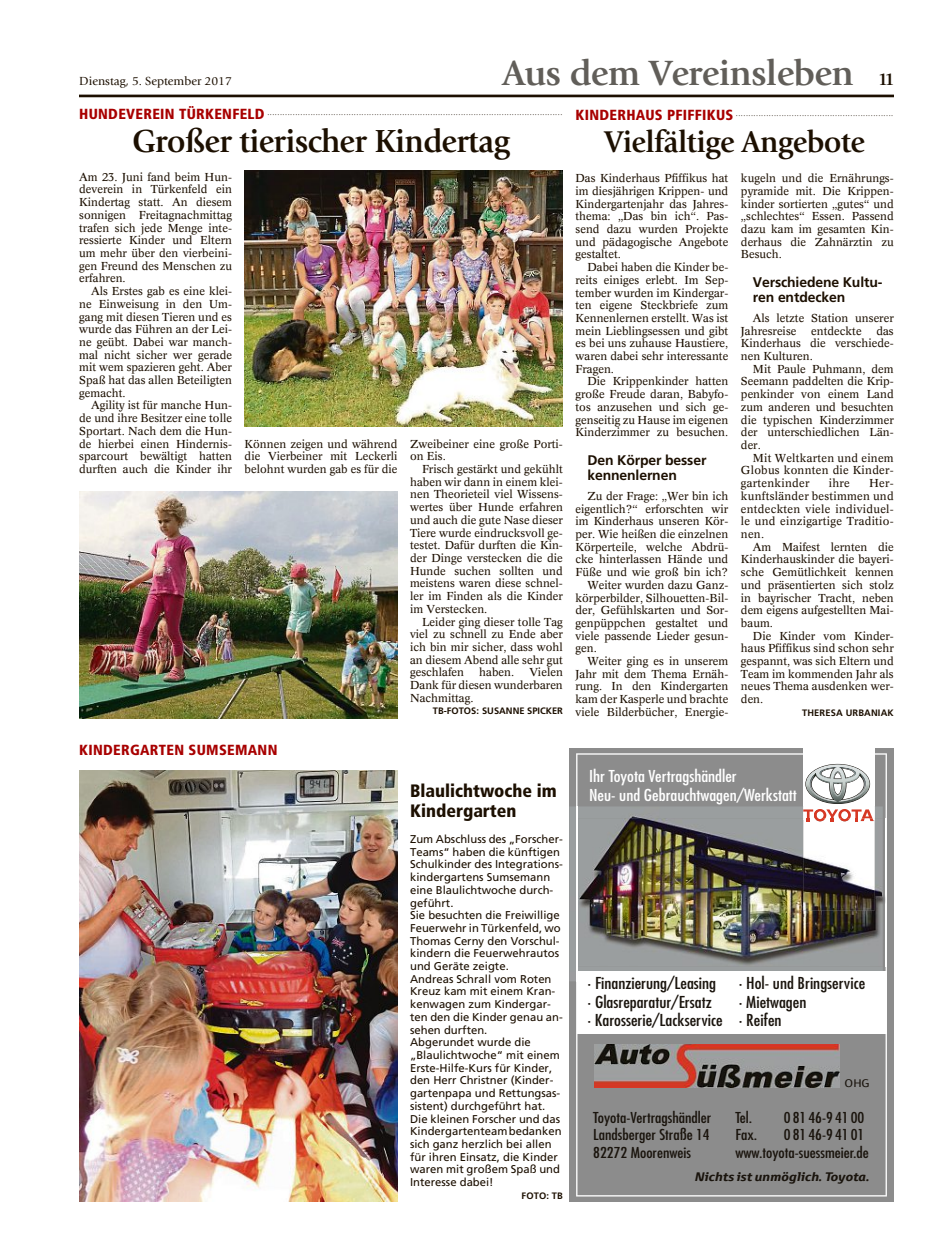
<style>
.page{position:relative;width:947px;height:1255px;background:#fff}
.page>*{position:absolute;margin:0;border:0;box-sizing:border-box;transform-origin:0 0}
.t1{font:700 36.62px "Giovanni";letter-spacing:-.02em;color:#615e59}
.t2{font:700 33.25px "Giovanni";letter-spacing:-.02em;color:#1c0f00;scale:.96 1}
.t3{font:700 31.25px "Giovanni";letter-spacing:-.02em;color:#1c0f00;scale:.96 1}
.t4{font:900 condensed 18px/20px "Frutiger";color:#1c0f00}
.t5{font:condensed 16px/18.6px "Futura Std";color:#1a140d;scale:1.13 1}
.t6{font:condensed 16px/19.2px "Futura Std";color:#fff;scale:1.13 1}
.t7{font:condensed 14.62px/17.6px "Futura Std";color:#1a140d;text-align:justify;scale:1.13 1}
.t8{font:900 condensed 14.62px "Frutiger";letter-spacing:.02em;color:#a80000}
.t9{font:700 14px/15.2px "Frutiger";letter-spacing:-.01em;color:#1c0f00}
.t10{font:12.25px "Giovanni";color:#1c0f00}
.t11{font:italic 700 12px "Toyota Text";color:#1a140d;scale:1.13 1}
.t12{font:11.25px/12.8px "Concorde";color:#1c0f00;text-align:justify}
.t13{font:11.25px/12.8px "Frutiger";color:#1c0f00}
.t14{font:10.62px "Toyota Text";color:#1a140d;scale:1.13 1}
.t15{font:700 9.25px "Frutiger";letter-spacing:.005em;color:#1c0f00}
.t16{font:7.25px "Concorde";color:#1c0f00}
.s1{font-size:18px;color:#1c0f00}
.s2{font-family:"Frutiger";font-weight:900;font-stretch:condensed;font-size:14.62px;color:#a80000}
</style>
<div class="page">
<hr style="left:80px;top:95px;width:813px;height:2px;background:#1c0f00">
<img style="left:79px;top:491px;width:318px;height:227px">
<img style="left:244px;top:170px;width:318px;height:256px">
<img style="left:79px;top:771px;width:318px;height:430px">
<div style="left:569px;top:748px;width:324px;height:453px;background:#8c8c8c"></div>
<svg style="left:576px;top:753px;width:310px;height:443px"></svg>
<div style="left:802px;top:748px;width:72px;height:71px;background:#fff"></div>
<img style="left:569px;top:806px;width:313px;height:175px">
<hr style="left:576px;top:806px;width:1px;height:175px;background:#fff">
<img style="left:802px;top:821px;width:72px;height:89px">
<svg style="left:802px;top:764px;width:72px;height:57px"></svg>
<div style="left:576px;top:971px;width:309px;height:62px;background:#fff"></div>
<img style="left:593px;top:1044px;width:245px;height:43px">
<p class="t10" style="left:79px;top:76px;width:154px">Dienstag, 5. September 2017</p>
<h1 class="t1" style="left:502px;top:59px;width:393px">Aus dem Vereinsleben <span class="s1">11</span></h1>
<p class="t16" style="left:79px;top:110px;width:484px"><span class="s2">HUNDEVEREIN TÜRKENFELD</span> ....................................................................................................................</p>
<h2 class="t2" style="left:132px;top:128px;width:395px">Großer tierischer Kindertag</h2>
<p class="t12" style="left:79px;top:172px;width:154px">Am 23. Juni fand beim Hun&shy;deverein in Türkenfeld ein Kindertag statt. An diesem sonnigen Freitagnachmittag trafen sich jede Menge inte&shy;ressierte Kinder und Eltern um mehr über den vierbeini&shy;gen Freund des Menschen zu erfahren.</p>
<p class="t12" style="left:79px;top:286px;width:154px;text-indent:12px">Als Erstes gab es eine klei&shy;ne Einweisung in den Um&shy;gang mit diesen Tieren und es wurde das Führen an der Lei&shy;ne geübt. Dabei war manch&shy;mal nicht sicher wer gerade mit wem spazieren geht. Aber Spaß hat das allen Beteiligten gemacht.</p>
<p class="t12" style="left:79px;top:400px;width:154px;text-indent:12px">Agility ist für manche Hun&shy;de und ihre Besitzer eine tolle Sportart. Nach dem die Hun&shy;de hierbei einen Hindernis&shy;sparcourt bewältigt hatten durften auch die Kinder ihr</p>
<p class="t12" style="left:244px;top:438px;width:154px">Können zeigen und während die Vierbeiner mit Leckerli belohnt wurden gab es für die</p>
<p class="t12" style="left:410px;top:438px;width:154px">Zweibeiner eine große Porti&shy;on Eis.</p>
<p class="t12" style="left:410px;top:464px;width:154px;text-indent:12px">Frisch gestärkt und gekühlt haben wir dann in einem klei&shy;nen Theorieteil viel Wissens&shy;wertes über Hunde erfahren und auch die gute Nase dieser Tiere wurde eindrucksvoll ge&shy;testet. Dafür durften die Kin&shy;der Dinge verstecken die die Hunde suchen sollten und meistens waren diese schnel&shy;ler im Finden als die Kinder im Verstecken.</p>
<p class="t12" style="left:410px;top:616px;width:154px;text-indent:12px">Leider ging dieser tolle Tag viel zu schnell zu Ende aber ich bin mir sicher, dass wohl an diesem Abend alle sehr gut geschlafen</p>
<p class="t12" style="left:410px;top:667px;width:154px;text-indent:119px">Vielen Dank für diesen wunderbaren Nachmittag.</p>
<p class="t15" style="left:432px;top:707px;width:131px">TB-FOTOS: SUSANNE SPICKER</p>
<p class="t12" style="left:479px;top:667px;width:36px">haben.</p>
<p class="t8" style="left:79px;top:744px;width:200px">KINDERGARTEN SUMSEMANN</p>
<h3 class="t4" style="left:410px;top:782px;width:148px">Blaulichtwoche im<br>Kindergarten</h3>
<p class="t13" style="left:410px;top:833px;width:154px">Zum Abschluss des „Forscher-<br>Teams“ haben die künftigen<br>Schulkinder des Integrations&shy;kindergartens Sumsemann eine Blaulichtwoche durch&shy;geführt.<br>Sie besuchten die Freiwillige<br>Feuerwehr in Türkenfeld, wo<br>Thomas Cerny den Vorschul&shy;kindern die Feuerwehrautos und Geräte zeigte.<br>Andreas Schrall vom Roten<br>Kreuz kam mit einem Kran&shy;kenwagen zum Kindergar&shy;ten den die Kinder genau an&shy;sehen durften.<br>Abgerundet wurde die „Blaulichtwoche“ mit einem<br>Erste-Hilfe-Kurs für Kinder, den Herr Christner (Kinder&shy;gartenpapa und Rettungsas&shy;sistent) durchgeführt hat.<br>Die kleinen Forscher und das<br>Kindergartenteambedanken sich ganz herzlich bei allen für ihren Einsatz, die Kinder waren mit großem Spaß und<br>Interesse dabei!</p>
<p class="t15" style="left:521px;top:1191px;width:43px">FOTO: TB</p>
<p class="t16" style="left:575px;top:111px;width:319px"><span class="s2">KINDERHAUS PFIFFIKUS</span> ..............................................................</p>
<h3 class="t3" style="left:604px;top:129px;width:273px">Vielfältige Angebote</h3>
<p class="t12" style="left:575px;top:173px;width:154px">Das Kinderhaus Pfiffikus hat im diesjährigen Krippen- und Kindergartenjahr das Jahres&shy;thema: „Das bin ich“. Pas&shy;send dazu wurden Projekte und pädagogische Angebote gestaltet.</p>
<p class="t12" style="left:575px;top:262px;width:154px;text-indent:12px">Dabei haben die Kinder be&shy;reits einiges erlebt. Im Sep&shy;tember wurden im Kindergar&shy;ten eigene Steckbriefe zum Kennenlernen erstellt. Was ist mein Lieblingsessen und gibt es bei uns zuhause Haustiere, waren dabei sehr interessante Fragen.</p>
<p class="t12" style="left:575px;top:376px;width:154px;text-indent:12px">Die Krippenkinder hatten große Freude daran, Babyfo&shy;tos anzusehen und sich ge&shy;genseitig zu Hause im eigenen Kinderzimmer zu besuchen.</p>
<p class="t9" style="left:587px;top:453px;width:120px">Den Körper besser kennenlernen</p>
<p class="t12" style="left:587px;top:491px;width:142px">Zu der Frage: „Wer bin ich</p>
<p class="t12" style="left:575px;top:503px;width:154px">eigentlich?“ erforschten wir</p>
<p class="t12" style="left:575px;top:516px;width:154px">im Kinderhaus unseren Kör-</p>
<p class="t12" style="left:575px;top:529px;width:154px">per. Wie heißen die einzelnen</p>
<p class="t12" style="left:575px;top:541px;width:154px">Körperteile, welche Abdrü-</p>
<p class="t12" style="left:575px;top:554px;width:154px">cke hinterlassen Hände und</p>
<p class="t12" style="left:575px;top:567px;width:154px">Füße und wie groß bin ich?</p>
<p class="t12" style="left:587px;top:580px;width:142px">Weiter wurden dazu Ganz-</p>
<p class="t12" style="left:575px;top:592px;width:154px">körperbilder, Silhouetten-Bil-</p>
<p class="t12" style="left:575px;top:605px;width:154px">der, Gefühlskarten und Sor-</p>
<p class="t12" style="left:575px;top:618px;width:154px">genpüppchen gestaltet und</p>
<p class="t12" style="left:575px;top:630px;width:154px">viele passende Lieder gesun-</p>
<p class="t12" style="left:575px;top:643px;width:23px">gen.</p>
<p class="t12" style="left:587px;top:656px;width:142px">Weiter ging es in unserem</p>
<p class="t12" style="left:575px;top:669px;width:154px">Jahr mit dem Thema Ernäh-</p>
<p class="t12" style="left:575px;top:681px;width:154px">rung. In den Kindergarten</p>
<p class="t12" style="left:575px;top:694px;width:154px">kam der Kasperle und brachte</p>
<p class="t12" style="left:575px;top:707px;width:154px">viele Bilderbücher, Energie-</p>
<p class="t12" style="left:740px;top:173px;width:154px">kugeln und die Ernährungs&shy;pyramide mit. Die Krippen&shy;kinder sortierten „gutes“ und „schlechtes“ Essen. Passend dazu kam im gesamten Kin&shy;derhaus die Zahnärztin zu Besuch.</p>
<p class="t9" style="left:752px;top:276px;width:131px">Verschiedene Kultu&shy;ren entdecken</p>
<p class="t12" style="left:740px;top:313px;width:154px;text-indent:12px">Als letzte Station unserer<br>Jahresreise</p>
<p class="t12" style="left:740px;top:326px;width:154px;text-indent:135px">das Kinderhaus die verschiede&shy;nen Kulturen.</p>
<p class="t12" style="left:740px;top:364px;width:154px;text-indent:12px">Mit Paule Puhmann, dem Seemann paddelten die Krip&shy;penkinder von einem Land zum anderen und besuchten die typischen Kinderzimmer der unterschiedlichen Län&shy;der.</p>
<p class="t12" style="left:740px;top:453px;width:154px;text-indent:12px">Mit Weltkarten und einem Globus konnten die Kinder&shy;gartenkinder</p>
<p class="t12" style="left:810px;top:326px;width:52px">entdeckte</p>
<p class="t12" style="left:828px;top:478px;width:22px">ihre</p>
<p class="t12" style="left:740px;top:478px;width:154px;text-indent:128px">Her&shy;kunftsländer bestimmen und entdeckten viele individuel&shy;le und einzigartige Traditio&shy;nen.</p>
<p class="t12" style="left:740px;top:541px;width:154px;text-indent:12px">Am Maifest lernten die Kinderhauskinder die bayeri&shy;sche Gemütlichkeit kennen und präsentierten sich stolz in bayrischer Tracht, neben dem eigens aufgestellten Mai&shy;baum.</p>
<p class="t12" style="left:740px;top:630px;width:154px;text-indent:12px">Die Kinder vom Kinder&shy;haus Pfiffikus sind schon sehr gespannt, was sich Eltern und Team im kommenden Jahr als neues Thema ausdenken wer&shy;den.</p>
<p class="t15" style="left:801px;top:709px;width:93px">THERESA URBANIAK</p>
<h3 class="t6" style="left:589px;top:766px;width:185px">Ihr Toyota Vertragshändler<br>Neu- und Gebrauchtwagen/Werkstatt</h3>
<h3 class="t5" style="left:587px;top:973px;width:121px">· Finanzierung/Leasing · Glasreparatur/Ersatz<br>· Karosserie/Lackservice</h3>
<h3 class="t5" style="left:738px;top:973px;width:113px">· Hol- und Bringservice · Mietwagen<br>· Reifen</h3>
<p class="t14" style="left:844px;top:1076px;width:24px">OHG</p>
<p class="t7" style="left:593px;top:1108px;width:106px">Toyota-Vertragshändler Landsberger Straße 14<br>82272 Moorenweis</p>
<p class="t7" style="left:735px;top:1108px;width:16px">Tel.</p>
<p class="t7" style="left:783px;top:1108px;width:73px">08146-9 41 00</p>
<p class="t7" style="left:735px;top:1125px;width:119px;text-indent:48px">08146-9 41 01 www.toyota-suessmeier.de</p>
<p class="t7" style="left:735px;top:1125px;width:21px">Fax.</p>
<p class="t11" style="left:694px;top:1168px;width:156px">Nichts ist unmöglich. Toyota.</p>
</div>
